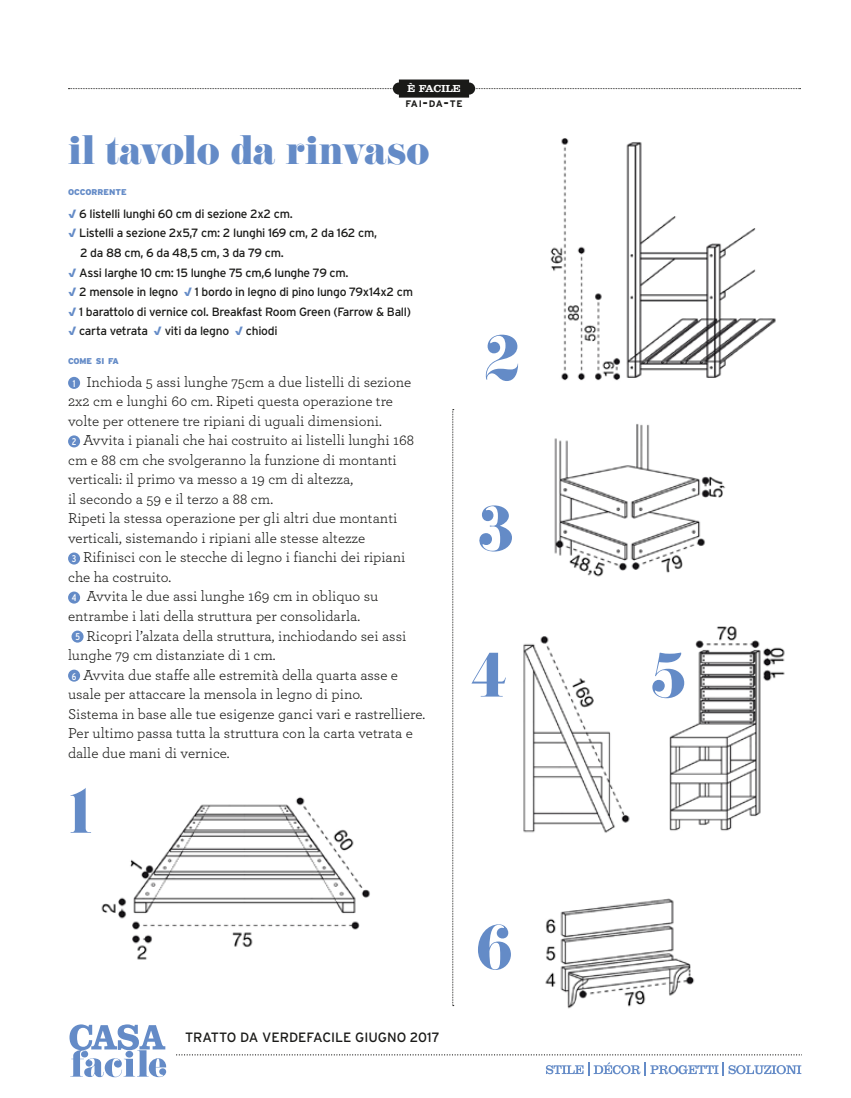
<style>
.page{position:relative;width:851px;height:1098px;background:#fff}
.page>*{position:absolute;margin:0;border:0;box-sizing:border-box;transform-origin:0 0}
.t1{font:54.75px "Eloquent JF Regular Pro";color:#648bc7}
.t2{font:36px "Eloquent JF Regular Pro";color:#648bc7}
.t3{font:15px "Archer";color:#1a1a18}
.t4{font:13.5px "Interstate";color:#1a1a18}
.t5{font:12px "Interstate";letter-spacing:-.025em;color:#1a1a18}
.t6{font:700 10.5px "Clarendon No 1 URW";letter-spacing:-.03em;color:#fff}
.t7{font:700 9.45px "Interstate";letter-spacing:.055em;color:#1a1a18}
.t8{font:900 8.4px "Interstate";letter-spacing:-.005em;color:#648bc7}
.s1{font-size:13.5px}
.s2{font-weight:900;color:#648bc7}
.s3{font-family:"Interstate Condensed";font-size:9.75px;color:#fff}
</style>
<div class="page">
<img style="left:554px;top:424px;width:172px;height:153px">
<img style="left:669px;top:626px;width:116px;height:205px">
<img style="left:545px;top:898px;width:150px;height:111px">
<img style="left:523px;top:636px;width:107px;height:197px">
<svg style="left:68px;top:88px;width:732px;height:1px"></svg>
<img style="left:101px;top:797px;width:269px;height:163px">
<img style="left:550px;top:138px;width:226px;height:243px">
<div style="left:68px;top:377px;width:12px;height:12px;background:#648bc7;border-radius:50%"></div>
<div style="left:68px;top:435px;width:12px;height:12px;background:#648bc7;border-radius:50%"></div>
<div style="left:68px;top:552px;width:12px;height:12px;background:#648bc7;border-radius:50%"></div>
<div style="left:68px;top:591px;width:12px;height:12px;background:#648bc7;border-radius:50%"></div>
<div style="left:71px;top:630px;width:13px;height:12px;background:#648bc7;border-radius:50%"></div>
<div style="left:68px;top:669px;width:12px;height:12px;background:#648bc7;border-radius:50%"></div>
<svg style="left:546px;top:1062px;width:255px;height:12px"></svg>
<svg style="left:69px;top:1024px;width:97px;height:52px"></svg>
<svg style="left:452px;top:409px;width:2px;height:596px"></svg>
<div style="left:393px;top:82px;width:82px;height:13px;background:#1a1a18;border-radius:6px"></div>
<p class="t6" style="left:407px;top:83px;width:55px">È FACILE</p>
<p class="t7" style="left:405px;top:98px;width:59px">FAI<span class="s1">-</span>DA<span class="s1">-</span>TE</p>
<h2 class="t2" style="left:68px;top:131px;width:363px">il tavolo da rinvaso</h2>
<p class="t8" style="left:68px;top:188px;width:60px">OCCORRENTE</p>
<p class="t5" style="left:68px;top:207px;width:226px"><span class="s2">√</span> 6 listelli lunghi 60 cm di sezione 2x2 cm.</p>
<p class="t5" style="left:68px;top:226px;width:310px"><span class="s2">√</span> Listelli a sezione 2x5,7 cm: 2 lunghi 169 cm, 2 da 162 cm,</p>
<p class="t5" style="left:80px;top:246px;width:205px">2 da 88 cm, 6 da 48,5 cm, 3 da 79 cm.</p>
<p class="t5" style="left:68px;top:265px;width:282px"><span class="s2">√</span> Assi larghe 10 cm: 15 lunghe 75 cm,6 lunghe 79 cm.</p>
<p class="t5" style="left:68px;top:285px;width:346px"><span class="s2">√</span> 2 mensole in legno <span class="s2">√</span> 1 bordo in legno di pino lungo 79x14x2 cm</p>
<p class="t5" style="left:68px;top:304px;width:344px"><span class="s2">√</span> 1 barattolo di vernice col. Breakfast Room Green (Farrow &amp; Ball)</p>
<p class="t5" style="left:68px;top:324px;width:211px"><span class="s2">√</span> carta vetrata <span class="s2">√</span> viti da legno <span class="s2">√</span> chiodi</p>
<p class="t8" style="left:68px;top:356px;width:52px">COME SI FA</p>
<p class="t3" style="left:73px;top:371px;width:340px"><span class="s3">1</span> Inchioda 5 assi lunghe 75cm a due listelli di sezione</p>
<p class="t3" style="left:68px;top:391px;width:326px">2x2 cm e lunghi 60 cm. Ripeti questa operazione tre</p>
<p class="t3" style="left:68px;top:410px;width:315px">volte per ottenere tre ripiani di uguali dimensioni.</p>
<p class="t3" style="left:72px;top:430px;width:343px"><span class="s3">2</span> Avvita i pianali che hai costruito ai listelli lunghi 168</p>
<p class="t3" style="left:68px;top:449px;width:330px">cm e 88 cm che svolgeranno la funzione di montanti</p>
<p class="t3" style="left:68px;top:469px;width:286px">verticali: il primo va messo a 19 cm di altezza,</p>
<p class="t3" style="left:68px;top:488px;width:206px">il secondo a 59 e il terzo a 88 cm.</p>
<p class="t3" style="left:68px;top:508px;width:331px">Ripeti la stessa operazione per gli altri due montanti</p>
<p class="t3" style="left:68px;top:527px;width:298px">verticali, sistemando i ripiani alle stesse altezze</p>
<p class="t3" style="left:72px;top:547px;width:335px"><span class="s3">3</span> Rifinisci con le stecche di legno i fianchi dei ripiani</p>
<p class="t3" style="left:68px;top:566px;width:105px">che ha costruito.</p>
<p class="t3" style="left:72px;top:586px;width:308px"><span class="s3">4</span> Avvita le due assi lunghe 169 cm in obliquo su</p>
<p class="t3" style="left:68px;top:605px;width:293px">entrambe i lati della struttura per consolidarla.</p>
<p class="t3" style="left:75px;top:625px;width:332px"><span class="s3">5</span> Ricopri l’alzata della struttura, inchiodando sei assi</p>
<p class="t3" style="left:68px;top:644px;width:209px">lunghe 79 cm distanziate di 1 cm.</p>
<p class="t3" style="left:72px;top:664px;width:327px"><span class="s3">6</span> Avvita due staffe alle estremità della quarta asse e</p>
<p class="t3" style="left:68px;top:683px;width:296px">usale per attaccare la mensola in legno di pino.</p>
<p class="t3" style="left:68px;top:703px;width:358px">Sistema in base alle tue esigenze ganci vari e rastrelliere.</p>
<p class="t3" style="left:68px;top:722px;width:346px">Per ultimo passa tutta la struttura con la carta vetrata e</p>
<p class="t3" style="left:68px;top:742px;width:163px">dalle due mani di vernice.</p>
<h1 class="t1" style="left:484px;top:328px;width:37px">2</h1>
<h1 class="t1" style="left:478px;top:499px;width:38px">3</h1>
<h1 class="t1" style="left:471px;top:645px;width:38px">4</h1>
<h1 class="t1" style="left:68px;top:781px;width:26px">1</h1>
<p class="t4" style="left:185px;top:1029px;width:256px">TRATTO DA VERDEFACILE GIUGNO 2017</p>
<h1 class="t1" style="left:476px;top:917px;width:37px">6</h1>
<h1 class="t1" style="left:651px;top:646px;width:36px">5</h1>
</div>
